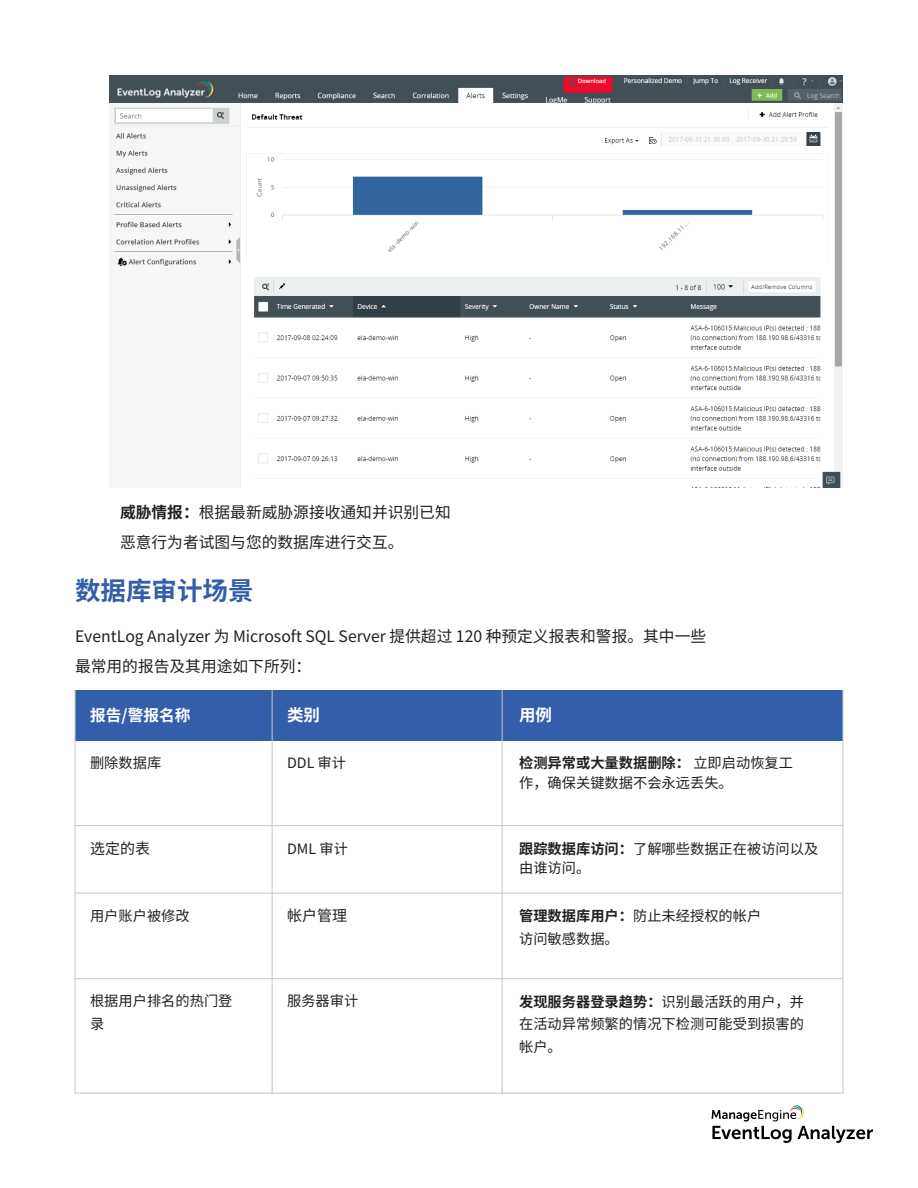
<style>
.page{position:relative;width:918px;height:1188px;background:#fff}
.page>*{position:absolute;margin:0;border:0;box-sizing:border-box;transform-origin:0 0}
.t1{font:700 25.5px "Noto Sans CJ Ksc";color:#325eaa}
.t2{font:700 16.5px "Noto Sans CJ Ksc";color:#fff}
.t3{font:15.75px/30px "Noto Sans CJ Ksc";color:#231f20}
.t4{font:700 15.75px "Noto Sans CJ Ksc";color:#fff}
.t5{font:15px "Noto Sans CJ Ksc";color:#231f20}
.t6{font:14.25px/22.5px "Noto Sans CJ Ksc";color:#231f20}
.s1{font-weight:700}
</style>
<div class="page">
<svg style="left:712px;top:1105px;width:161px;height:38px"></svg>
<img style="left:109px;top:75px;width:734px;height:413px">
<div style="left:75px;top:690px;width:768px;height:50px;background:#325eaa"></div>
<hr style="left:75px;top:690px;width:1px;height:404px;background:#c6c5c5">
<hr style="left:75px;top:1093px;width:768px;height:1px;background:#c6c5c5">
<hr style="left:75px;top:825px;width:768px;height:1px;background:#c6c5c5">
<hr style="left:272px;top:690px;width:1px;height:404px;background:#c6c5c5">
<hr style="left:502px;top:690px;width:1px;height:404px;background:#c6c5c5">
<hr style="left:843px;top:690px;width:1px;height:404px;background:#c6c5c5">
<hr style="left:75px;top:893px;width:768px;height:1px;background:#c6c5c5">
<hr style="left:75px;top:978px;width:768px;height:1px;background:#c6c5c5">
<p class="t3" style="left:120px;top:496px;width:332px"><span class="s1">威胁情报：</span>根据最新威胁源接收通知并识别已知恶意⾏为者试图与您的数据库进⾏交互。</p>
<h1 class="t1" style="left:75px;top:570px;width:180px">数据库审计场景</h1>
<p class="t3" style="left:75px;top:620px;width:633px">EventLog Analyzer 为 Microsoft SQL Server 提供超过 120 种预定义报表和警报。其中⼀些最常⽤的报告及其⽤途如下所列：</p>
<p class="t4" style="left:90px;top:702px;width:102px">报告/警报名称</p>
<p class="t2" style="left:287px;top:701px;width:34px">类别</p>
<p class="t2" style="left:519px;top:701px;width:34px">⽤例</p>
<p class="t6" style="left:90px;top:751px;width:73px">删除数据库</p>
<p class="t6" style="left:287px;top:751px;width:61px">DDL 审计</p>
<p class="t6" style="left:519px;top:752px;width:275px;line-height:19.5px"><span class="s1">检测异常或⼤量数据删除：</span> ⽴即启动恢复⼯作，确保关键数据不会永远丢失。</p>
<p class="t5" style="left:90px;top:836px;width:61px">选定的表</p>
<p class="t6" style="left:287px;top:836px;width:62px">DML 审计</p>
<p class="t6" style="left:519px;top:838px;width:301px;line-height:19.5px"><span class="s1">跟踪数据库访问：</span>了解哪些数据正在被访问以及由谁访问。</p>
<p class="t6" style="left:90px;top:904px;width:101px">⽤⼾账⼾被修改</p>
<p class="t5" style="left:287px;top:904px;width:61px">帐⼾管理</p>
<p class="t6" style="left:519px;top:904px;width:244px"><span class="s1">管理数据库⽤⼾：</span>防⽌未经授权的帐⼾访问敏感数据。</p>
<p class="t6" style="left:90px;top:989px;width:144px">根据⽤⼾排名的热⻔登录</p>
<p class="t6" style="left:287px;top:989px;width:73px">服务器审计</p>
<p class="t6" style="left:519px;top:989px;width:286px;text-align:justify"><span class="s1">发现服务器登录趋势：</span>识别最活跃的⽤⼾，并在活动异常频繁的情况下检测可能受到损害的帐⼾。</p>
</div>
